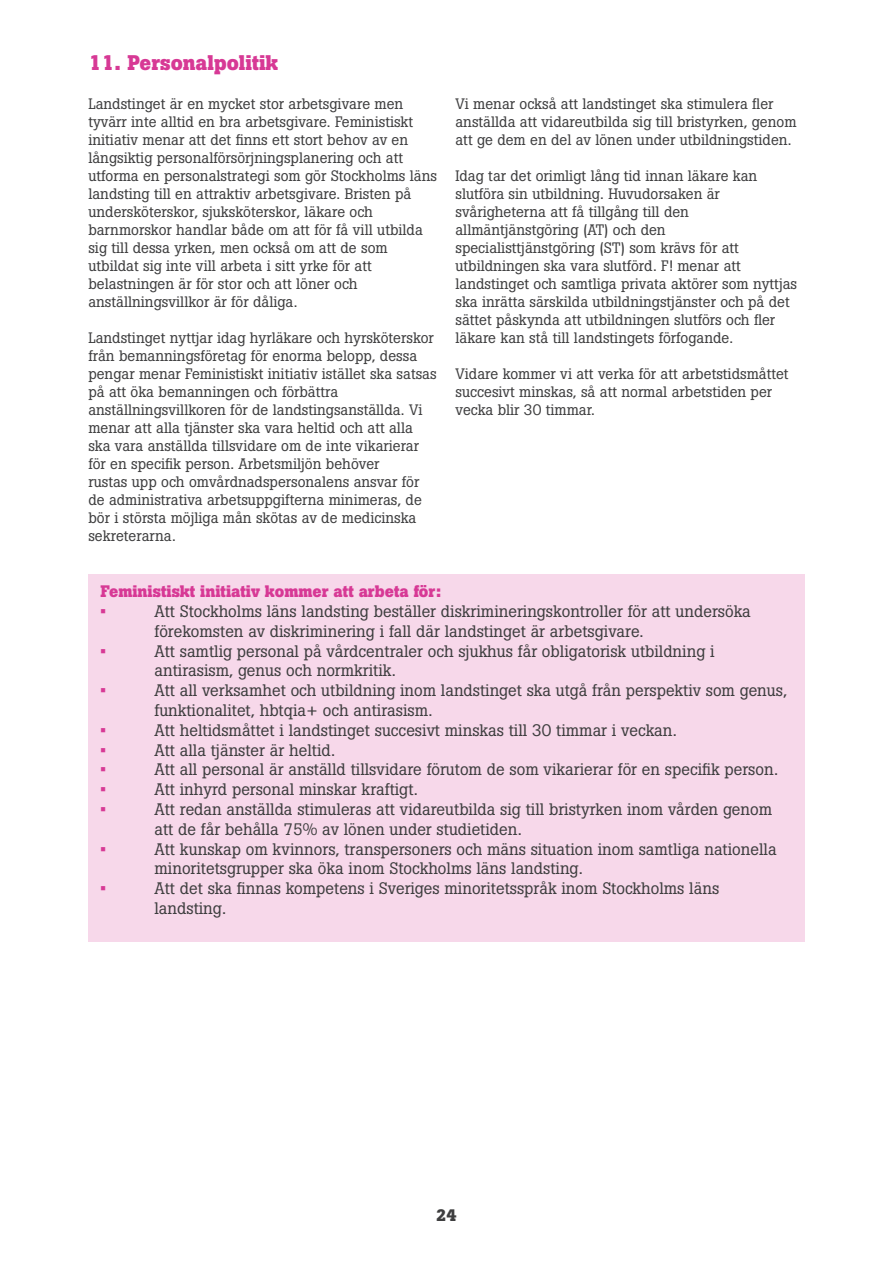
<style>
.page{position:relative;width:893px;height:1263px;background:#fff}
.page>*{position:absolute;margin:0;border:0;box-sizing:border-box;transform-origin:0 0}
.t1{font:700 21px "Boton BQ";color:#d73995}
.t2{font:16.5px/19.8px "Boton BQ";color:#3e3e3f}
.t3{font:700 16.5px "Boton BQ";color:#d73995}
.t4{font:700 16.5px "Boton BQ";color:#3e3e3f}
.t5{font:15px/18px "Boton BQ";color:#3e3e3f}
</style>
<div class="page">
<div style="left:88px;top:574px;width:717px;height:368px;background:#f7d8ea"></div>
<p class="t1" style="left:88px;top:50px;width:191px">11. Personalpolitik</p>
<p class="t5" style="left:88px;top:95px;width:326px">Landstinget är en mycket stor arbetsgivare men tyvärr inte alltid en bra arbetsgivare. Feministiskt</p>
<p class="t5" style="left:88px;top:131px;width:350px">initiativ menar att det finns ett stort behov av en långsiktig personalförsörjningsplanering och att utforma en personalstrategi som gör Stockholms läns landsting till en attraktiv arbetsgivare. Bristen på undersköterskor, sjuksköterskor, läkare och</p>
<p class="t5" style="left:88px;top:221px;width:336px">barnmorskor handlar både om att för få vill utbilda sig till dessa yrken, men också om att de som</p>
<p class="t5" style="left:88px;top:257px;width:285px">utbildat sig inte vill arbeta i sitt yrke för att</p>
<p class="t5" style="left:88px;top:275px;width:271px">belastningen är för stor och att löner och</p>
<p class="t5" style="left:88px;top:293px;width:211px">anställningsvillkor är för dåliga.</p>
<p class="t5" style="left:88px;top:329px;width:350px">Landstinget nyttjar idag hyrläkare och hyrsköterskor från bemanningsföretag för enorma belopp, dessa pengar menar Feministiskt initiativ istället ska satsas på att öka bemanningen och förbättra</p>
<p class="t5" style="left:88px;top:401px;width:336px">anställningsvillkoren för de landstingsanställda. Vi menar att alla tjänster ska vara heltid och att alla ska vara anställda tillsvidare om de inte vikarierar för en specifik person. Arbetsmiljön behöver</p>
<p class="t5" style="left:88px;top:473px;width:335px">rustas upp och omvårdnadspersonalens ansvar för de administrativa arbetsuppgifterna minimeras, de bör i största möjliga mån skötas av de medicinska sekreterarna.</p>
<p class="t5" style="left:455px;top:95px;width:342px">Vi menar också att landstinget ska stimulera fler anställda att vidareutbilda sig till bristyrken, genom att ge dem en del av lönen under utbildningstiden.</p>
<p class="t5" style="left:455px;top:167px;width:303px">Idag tar det orimligt lång tid innan läkare kan</p>
<p class="t5" style="left:455px;top:185px;width:266px">slutföra sin utbildning. Huvudorsaken är</p>
<p class="t5" style="left:455px;top:203px;width:235px">svårigheterna att få tillgång till den</p>
<p class="t5" style="left:455px;top:221px;width:212px">allmäntjänstgöring (AT) och den</p>
<p class="t5" style="left:455px;top:239px;width:285px">specialisttjänstgöring (ST) som krävs för att</p>
<p class="t5" style="left:455px;top:257px;width:287px">utbildningen ska vara slutförd. F! menar att</p>
<p class="t5" style="left:455px;top:275px;width:343px">landstinget och samtliga privata aktörer som nyttjas ska inrätta särskilda utbildningstjänster och på det sättet påskynda att utbildningen slutförs och fler läkare kan stå till landstingets förfogande.</p>
<p class="t5" style="left:455px;top:365px;width:335px">Vidare kommer vi att verka för att arbetstidsmåttet succesivt minskas, så att normal arbetstiden per vecka blir 30 timmar.</p>
<p class="t3" style="left:100px;top:582px;width:342px">Feministiskt initiativ kommer att arbeta för:</p>
<p class="t3" style="left:100px;top:602px;width:7px">•</p>
<p class="t2" style="left:155px;top:601px;width:598px">Att Stockholms läns landsting beställer diskrimineringskontroller för att undersöka</p>
<p class="t2" style="left:155px;top:621px;width:491px">förekomsten av diskriminering i fall där landstinget är arbetsgivare.</p>
<p class="t3" style="left:100px;top:641px;width:7px">•</p>
<p class="t2" style="left:154px;top:641px;width:562px">Att samtlig personal på vårdcentraler och sjukhus får obligatorisk utbildning i</p>
<p class="t2" style="left:155px;top:660px;width:243px">antirasism, genus och normkritik.</p>
<p class="t3" style="left:100px;top:681px;width:7px">•</p>
<p class="t2" style="left:154px;top:680px;width:634px">Att all verksamhet och utbildning inom landstinget ska utgå från perspektiv som genus, funktionalitet, hbtqia+ och antirasism.</p>
<p class="t3" style="left:100px;top:720px;width:7px">•</p>
<p class="t2" style="left:154px;top:720px;width:524px">Att heltidsmåttet i landstinget succesivt minskas till 30 timmar i veckan.</p>
<p class="t3" style="left:100px;top:740px;width:7px">•</p>
<p class="t2" style="left:154px;top:740px;width:182px">Att alla tjänster är heltid.</p>
<p class="t3" style="left:100px;top:760px;width:7px">•</p>
<p class="t2" style="left:154px;top:759px;width:625px">Att all personal är anställd tillsvidare förutom de som vikarierar för en specifik person.</p>
<p class="t3" style="left:100px;top:780px;width:7px">•</p>
<p class="t2" style="left:154px;top:779px;width:265px">Att inhyrd personal minskar kraftigt.</p>
<p class="t3" style="left:100px;top:800px;width:7px">•</p>
<p class="t2" style="left:154px;top:799px;width:619px">Att redan anställda stimuleras att vidareutbilda sig till bristyrken inom vården genom att de får behålla 75% av lönen under studietiden.</p>
<p class="t3" style="left:100px;top:839px;width:7px">•</p>
<p class="t2" style="left:154px;top:839px;width:624px">Att kunskap om kvinnors, transpersoners och mäns situation inom samtliga nationella minoritetsgrupper ska öka inom Stockholms läns landsting.</p>
<p class="t3" style="left:100px;top:879px;width:7px">•</p>
<p class="t2" style="left:154px;top:878px;width:566px">Att det ska finnas kompetens i Sveriges minoritetsspråk inom Stockholms läns</p>
<p class="t2" style="left:155px;top:898px;width:73px">landsting.</p>
<p class="t4" style="left:436px;top:1206px;width:22px">24</p>
</div>
